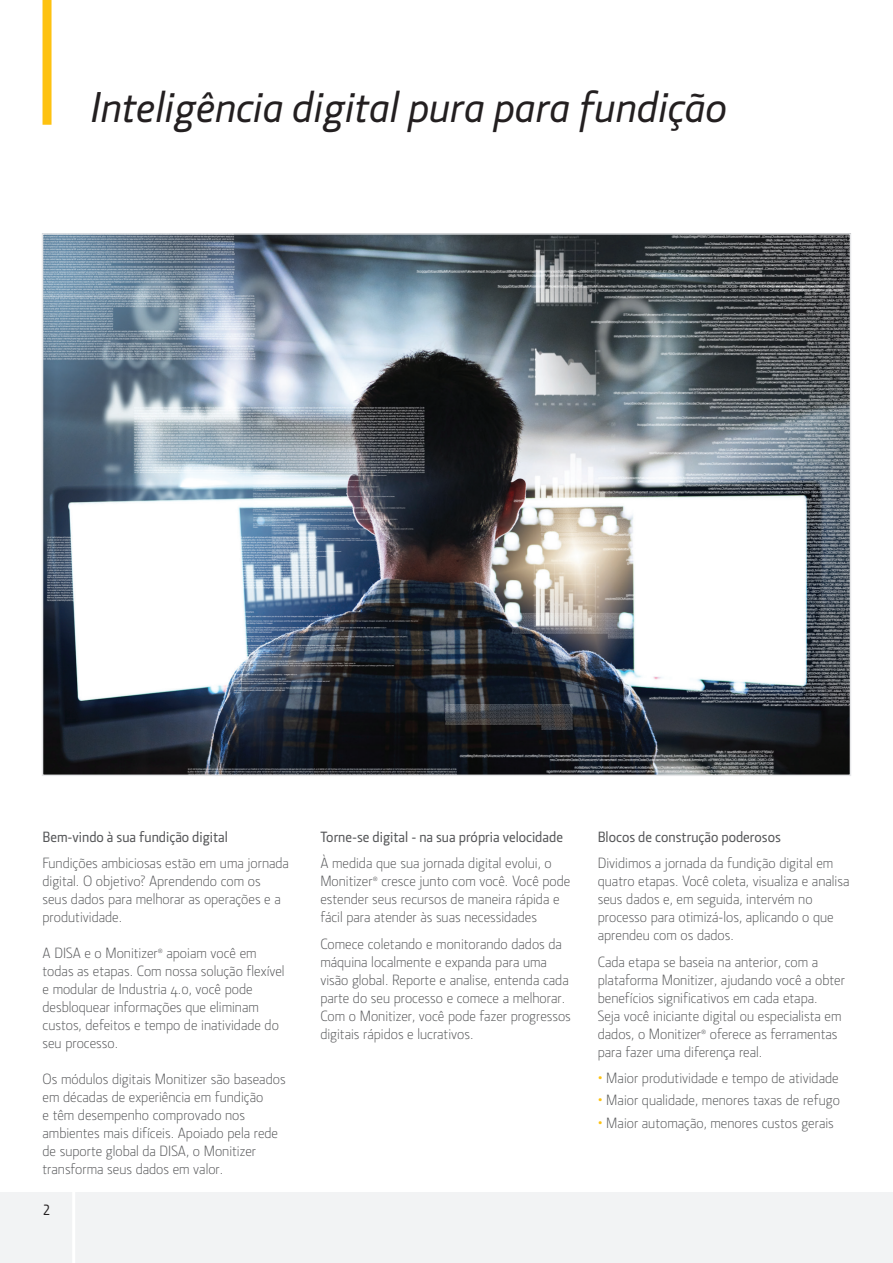
<style>
.page{position:relative;width:893px;height:1263px;background:#fff}
.page>*{position:absolute;margin:0;border:0;box-sizing:border-box;transform-origin:0 0}
.t1{font:italic 500 43.5px "Section";color:#231f20}
.Main_Text{font:300 15px/18px "Section";color:#57585a}
.Main_Text-2{font:500 15px "Section";color:#57585a}
.Main_Text-3{font:15px "Section Medium Caps";color:#231f20}
.s1{color:#fec210}
</style>
<div class="page">
<div style="left:43px;top:0;width:9px;height:125px;background:#fec210"></div>
<div style="left:0;top:1193px;width:893px;height:70px;background:#f2f3f4"></div>
<hr style="left:72px;top:1183px;width:3px;height:80px;background:#fff">
<img style="left:45px;top:236px;width:803px;height:537px">
<p class="t1" style="left:91px;top:79px;width:638px">Inteligência digital pura para fundição</p>
<p class="Main_Text-2" style="left:43px;top:826px;width:187px">Bem-vindo à sua fundição digital</p>
<p class="Main_Text" style="left:43px;top:854px;width:248px">Fundições ambiciosas estão em uma jornada digital. O objetivo? Aprendendo com os seus dados para melhorar as operações e a produtividade.</p>
<p class="Main_Text" style="left:43px;top:944px;width:244px">A DISA e o Monitizer<sup>®</sup> apoiam você em todas as etapas. Com nossa solução flexível e modular de Industria 4.0, você pode desbloquear informações que eliminam custos, defeitos e tempo de inatividade do seu processo.</p>
<p class="Main_Text" style="left:43px;top:1070px;width:245px">Os módulos digitais Monitizer são baseados em décadas de experiência em fundição<br>e têm desempenho comprovado nos ambientes mais difíceis. Apoiado pela rede de suporte global da DISA, o Monitizer transforma seus dados em valor.</p>
<p class="Main_Text-3" style="left:43px;top:1200px;width:9px">2</p>
<p class="Main_Text-2" style="left:320px;top:826px;width:244px">Torne-se digital - na sua própria velocidade</p>
<p class="Main_Text" style="left:320px;top:854px;width:252px">À medida que sua jornada digital evolui, o Monitizer<sup>®</sup> cresce junto com você. Você pode estender seus recursos de maneira rápida e fácil para atender às suas necessidades</p>
<p class="Main_Text" style="left:320px;top:934px;width:252px">Comece coletando e monitorando dados da máquina localmente e expanda para uma visão global. Reporte e analise, entenda cada parte do seu processo e comece a melhorar.<br>Com o Monitizer, você pode fazer progressos digitais rápidos e lucrativos.</p>
<p class="Main_Text-2" style="left:598px;top:826px;width:185px">Blocos de construção poderosos</p>
<p class="Main_Text" style="left:598px;top:854px;width:253px">Dividimos a jornada da fundição digital em quatro etapas. Você coleta, visualiza e analisa seus dados e, em seguida, intervém no processo para otimizá-los, aplicando o que aprendeu com os dados.</p>
<p class="Main_Text" style="left:598px;top:952px;width:249px">Cada etapa se baseia na anterior, com a plataforma Monitizer, ajudando você a obter benefícios significativos em cada etapa.<br>Seja você iniciante digital ou especialista em dados, o Monitizer<sup>®</sup> oferece as ferramentas para fazer uma diferença real.</p>
<p class="Main_Text" style="left:598px;top:1069px;width:242px"><span class="s1">•</span> Maior produtividade e tempo de atividade</p>
<p class="Main_Text" style="left:598px;top:1091px;width:244px"><span class="s1">•</span> Maior qualidade, menores taxas de refugo</p>
<p class="Main_Text" style="left:598px;top:1113px;width:238px"><span class="s1">•</span> Maior automação, menores custos gerais</p>
</div>
